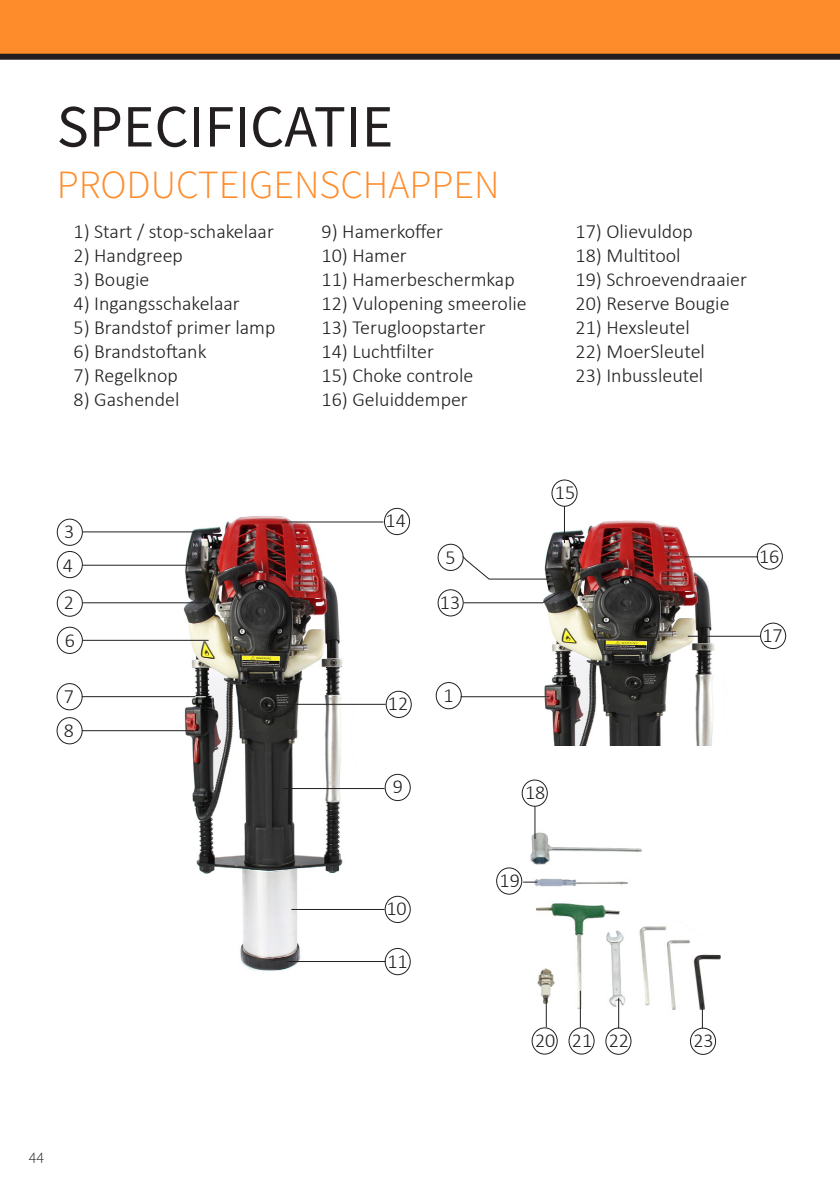
<style>
.page{position:relative;width:840px;height:1191px;background:#fff}
.page>*{position:absolute;margin:0;border:0;box-sizing:border-box;transform-origin:0 0}
.t1{font:60px "Source Sans Pro";color:#231f20}
.t2{font:300 40px "Source Sans Pro";color:#ff8c2b}
.t3{font:300 20px "Calibri";color:#231f20}
.t4{font:300 16px "Source Sans Pro";color:#231f20}
</style>
<div class="page">
<div style="left:0;top:0;width:839px;height:57px;background:#ff8c2b"></div>
<div style="left:0;top:54px;width:839px;height:6px;background:#231f20"></div>
<img style="left:56px;top:512px;width:449px;height:464px">
<div style="left:57px;top:589px;width:26px;height:28px;border:1px solid #231f20;border-radius:50%"></div>
<div style="left:57px;top:626px;width:26px;height:28px;border:1px solid #231f20;border-radius:50%"></div>
<hr style="left:83px;top:602px;width:125px;height:1px;background:#231f20">
<div style="left:57px;top:518px;width:26px;height:28px;border:1px solid #231f20;border-radius:50%"></div>
<hr style="left:83px;top:531px;width:112px;height:1px;background:#231f20">
<hr style="left:83px;top:565px;width:114px;height:1px;background:#231f20">
<div style="left:57px;top:551px;width:26px;height:27px;border:1px solid #231f20;border-radius:50%"></div>
<hr style="left:83px;top:640px;width:125px;height:1px;background:#231f20">
<div style="left:57px;top:683px;width:26px;height:27px;border:1px solid #231f20;border-radius:50%"></div>
<hr style="left:82px;top:696px;width:112px;height:1px;background:#231f20">
<div style="left:57px;top:717px;width:26px;height:27px;border:1px solid #231f20;border-radius:50%"></div>
<hr style="left:82px;top:730px;width:112px;height:1px;background:#231f20">
<div style="left:384px;top:774px;width:26px;height:27px;border:1px solid #231f20;border-radius:50%"></div>
<hr style="left:282px;top:788px;width:102px;height:1px;background:#231f20">
<div style="left:384px;top:895px;width:26px;height:28px;border:1px solid #231f20;border-radius:50%"></div>
<hr style="left:291px;top:909px;width:93px;height:1px;background:#231f20">
<div style="left:384px;top:948px;width:26px;height:27px;border:1px solid #231f20;border-radius:50%"></div>
<hr style="left:287px;top:961px;width:98px;height:1px;background:#231f20">
<div style="left:385px;top:691px;width:26px;height:27px;border:1px solid #231f20;border-radius:50%"></div>
<hr style="left:269px;top:704px;width:116px;height:1px;background:#231f20">
<div style="left:437px;top:589px;width:26px;height:27px;border:1px solid #231f20;border-radius:50%"></div>
<div style="left:437px;top:544px;width:26px;height:27px;border:1px solid #231f20;border-radius:50%"></div>
<div style="left:384px;top:508px;width:26px;height:27px;border:1px solid #231f20;border-radius:50%"></div>
<hr style="left:282px;top:521px;width:101px;height:1px;background:#231f20">
<img style="left:523px;top:501px;width:236px;height:244px">
<hr style="left:460px;top:696px;width:89px;height:1px;background:#231f20">
<div style="left:435px;top:682px;width:26px;height:27px;border:1px solid #231f20;border-radius:50%"></div>
<svg style="left:461px;top:555px;width:122px;height:49px"></svg>
<div style="left:551px;top:479px;width:26px;height:28px;border:1px solid #231f20;border-radius:50%"></div>
<hr style="left:563px;top:506px;width:1px;height:37px;background:#231f20">
<img style="left:523px;top:808px;width:182px;height:218px">
<div style="left:521px;top:779px;width:26px;height:27px;border:1px solid #231f20;border-radius:50%"></div>
<div style="left:496px;top:867px;width:26px;height:27px;border:1px solid #231f20;border-radius:50%"></div>
<div style="left:531px;top:1027px;width:26px;height:27px;border:1px solid #231f20;border-radius:50%"></div>
<div style="left:568px;top:1027px;width:26px;height:27px;border:1px solid #231f20;border-radius:50%"></div>
<div style="left:605px;top:1027px;width:26px;height:27px;border:1px solid #231f20;border-radius:50%"></div>
<div style="left:689px;top:1027px;width:26px;height:27px;border:1px solid #231f20;border-radius:50%"></div>
<svg style="left:523px;top:881px;width:14px;height:1px"></svg>
<hr style="left:534px;top:806px;width:1px;height:33px;background:#231f20">
<svg style="left:545px;top:998px;width:1px;height:29px"></svg>
<hr style="left:579px;top:990px;width:1px;height:37px;background:#231f20">
<hr style="left:617px;top:998px;width:1px;height:30px;background:#231f20">
<svg style="left:701px;top:1003px;width:1px;height:25px"></svg>
<hr style="left:687px;top:636px;width:73px;height:1px;background:#231f20">
<div style="left:759px;top:622px;width:26px;height:27px;border:1px solid #231f20;border-radius:50%"></div>
<hr style="left:684px;top:556px;width:73px;height:1px;background:#231f20">
<div style="left:756px;top:543px;width:26px;height:26px;border:1px solid #231f20;border-radius:50%"></div>
<div style="left:641px;top:804px;width:141px;height:116px;background:#fff"></div>
<svg style="left:658px;top:804px;width:124px;height:170px"></svg>
<p class="t1" style="left:57px;top:88px;width:338px">SPECIFICATIE</p>
<p class="t2" style="left:57px;top:160px;width:444px">PRODUCTEIGENSCHAPPEN</p>
<p class="t3" style="left:74px;top:219px;width:202px">1) Start / stop-schakelaar</p>
<p class="t3" style="left:74px;top:243px;width:111px">2) Handgreep</p>
<p class="t3" style="left:74px;top:267px;width:77px">3) Bougie</p>
<p class="t3" style="left:74px;top:291px;width:168px">4) Ingangsschakelaar</p>
<p class="t3" style="left:74px;top:315px;width:203px">5) Brandstof primer lamp</p>
<p class="t3" style="left:74px;top:339px;width:134px">6) Brandstoftank</p>
<p class="t3" style="left:74px;top:363px;width:106px">7) Regelknop</p>
<p class="t3" style="left:74px;top:387px;width:107px">8) Gashendel</p>
<p class="t3" style="left:321px;top:219px;width:123px">9) Hamerkoffer</p>
<p class="t3" style="left:321px;top:243px;width:87px">10) Hamer</p>
<p class="t3" style="left:321px;top:267px;width:194px">11) Hamerbeschermkap</p>
<p class="t3" style="left:321px;top:291px;width:206px">12) Vulopening smeerolie</p>
<p class="t3" style="left:321px;top:315px;width:165px">13) Terugloopstarter</p>
<p class="t3" style="left:321px;top:339px;width:114px">14) Luchtfilter</p>
<p class="t3" style="left:321px;top:363px;width:153px">15) Choke controle</p>
<p class="t3" style="left:321px;top:387px;width:148px">16) Geluiddemper</p>
<p class="t3" style="left:575px;top:219px;width:119px">17) Olievuldop</p>
<p class="t3" style="left:575px;top:243px;width:106px">18) Multitool</p>
<p class="t3" style="left:575px;top:267px;width:173px">19) Schroevendraaier</p>
<p class="t3" style="left:575px;top:291px;width:155px">20) Reserve Bougie</p>
<p class="t3" style="left:575px;top:315px;width:116px">21) Hexsleutel</p>
<p class="t3" style="left:575px;top:339px;width:131px">22) MoerSleutel</p>
<p class="t3" style="left:575px;top:363px;width:129px">23) Inbussleutel</p>
<p class="t3" style="left:554px;top:480px;width:22px">15</p>
<p class="t3" style="left:64px;top:519px;width:12px">3</p>
<p class="t3" style="left:63px;top:552px;width:12px">4</p>
<p class="t3" style="left:385px;top:508px;width:22px">14</p>
<p class="t3" style="left:445px;top:545px;width:12px">5</p>
<p class="t3" style="left:758px;top:543px;width:22px">16</p>
<p class="t3" style="left:64px;top:590px;width:12px">2</p>
<p class="t3" style="left:439px;top:590px;width:22px">13</p>
<p class="t3" style="left:65px;top:628px;width:12px">6</p>
<p class="t3" style="left:761px;top:623px;width:22px">17</p>
<p class="t3" style="left:64px;top:683px;width:12px">7</p>
<p class="t3" style="left:64px;top:717px;width:12px">8</p>
<p class="t3" style="left:387px;top:691px;width:22px">12</p>
<p class="t3" style="left:443px;top:683px;width:12px">1</p>
<p class="t3" style="left:392px;top:774px;width:12px">9</p>
<p class="t3" style="left:525px;top:780px;width:22px">18</p>
<p class="t3" style="left:499px;top:868px;width:22px">19</p>
<p class="t3" style="left:386px;top:896px;width:22px">10</p>
<p class="t3" style="left:387px;top:948px;width:22px">11</p>
<p class="t3" style="left:534px;top:1027px;width:22px">20</p>
<p class="t3" style="left:571px;top:1027px;width:22px">21</p>
<p class="t3" style="left:608px;top:1028px;width:22px">22</p>
<p class="t3" style="left:693px;top:1028px;width:22px">23</p>
<p class="t4" style="left:29px;top:1147px;width:17px">44</p>
</div>
